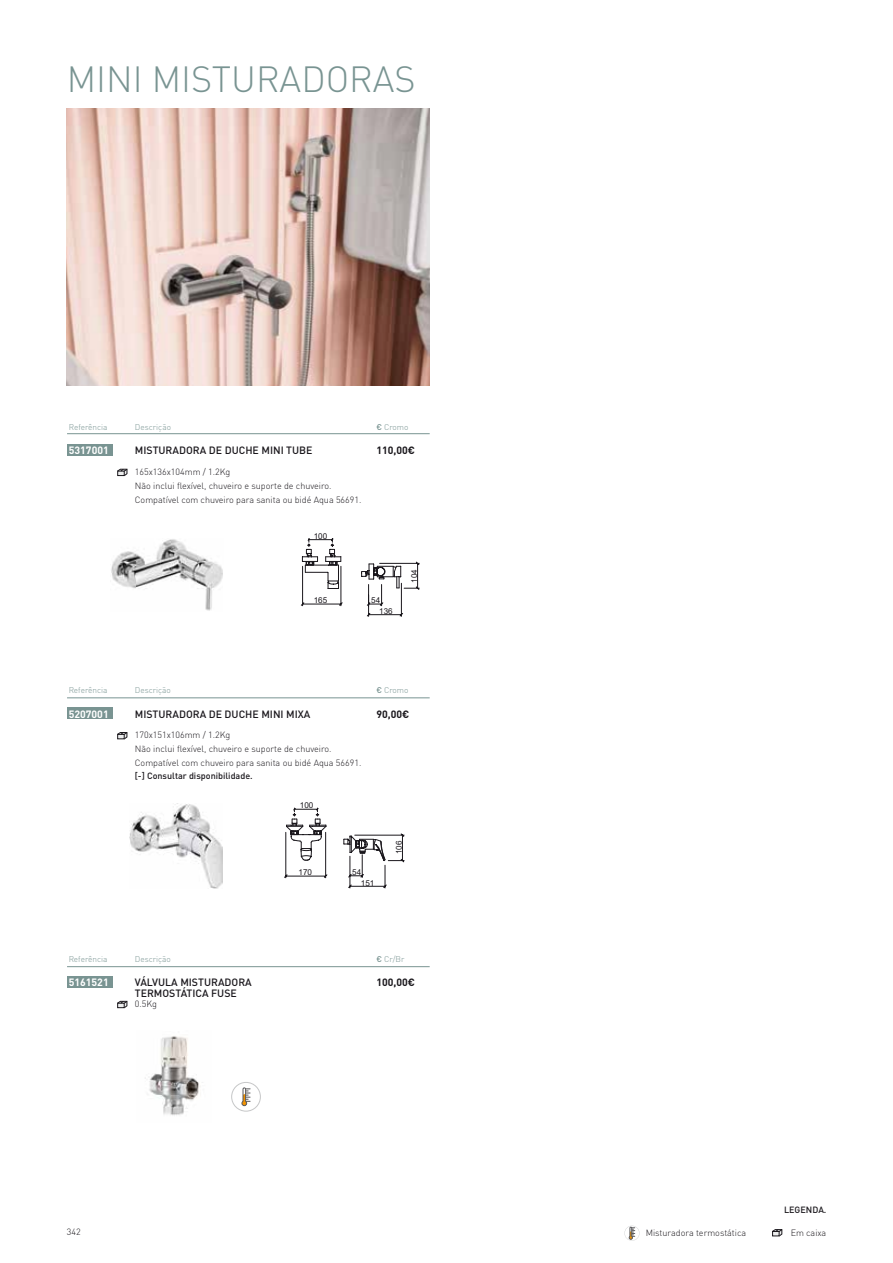
<style>
.page{position:relative;width:893px;height:1263px;background:#fff}
.page>*{position:absolute;margin:0;border:0;box-sizing:border-box;transform-origin:0 0}
.t1{font:300 36px "DIN Pro";color:#799492}
.t2{font:500 10.5px/10.5px "DIN Pro";color:#1a171c}
.t3{font:700 10.5px "DIN Pro";color:#fff}
.t4{font:700 10.5px "DIN Pro";color:#1a171c}
.t5{font:300 9px/13.6px "DIN Pro";color:#1a171c}
.t6{font:500 9px "DIN Pro";color:#1a171c}
.t7{font:300 8.25px "DIN Pro";color:#799492}
.t8{font:8.1px "Arial";color:#1a171c}
.s1{font-weight:500}
</style>
<div class="page">
<svg style="left:242px;top:1087px;width:8px;height:19px"></svg>
<div style="left:231px;top:1082px;width:30px;height:29px;border:1px solid #c6c7c8;border-radius:50%"></div>
<svg style="left:624px;top:1226px;width:15px;height:15px"></svg>
<svg style="left:772px;top:1229px;width:11px;height:8px"></svg>
<img style="left:67px;top:109px;width:362px;height:276px">
<img style="left:111px;top:539px;width:112px;height:72px">
<hr style="left:67px;top:698px;width:363px;height:1px;background:#799492">
<div style="left:67px;top:707px;width:45px;height:12px;background:#799492"></div>
<svg style="left:117px;top:732px;width:11px;height:8px"></svg>
<div style="left:67px;top:444px;width:45px;height:12px;background:#799492"></div>
<svg style="left:117px;top:468px;width:11px;height:8px"></svg>
<hr style="left:67px;top:433px;width:363px;height:1px;background:#799492">
<img style="left:130px;top:804px;width:92px;height:84px">
<hr style="left:67px;top:966px;width:363px;height:1px;background:#799492">
<div style="left:67px;top:976px;width:45px;height:12px;background:#799492"></div>
<svg style="left:117px;top:1000px;width:11px;height:9px"></svg>
<img style="left:145px;top:1036px;width:58px;height:80px">
<svg style="left:301px;top:538px;width:119px;height:79px"></svg>
<svg style="left:343px;top:833px;width:62px;height:55px"></svg>
<svg style="left:284px;top:808px;width:43px;height:70px"></svg>
<h1 class="t1" style="left:67px;top:52px;width:350px">MINI MISTURADORAS</h1>
<p class="t7" style="left:69px;top:421px;width:40px">Referência</p>
<p class="t7" style="left:135px;top:421px;width:38px">Descrição</p>
<p class="t3" style="left:69px;top:443px;width:41px">5317001</p>
<p class="t2" style="left:135px;top:445px;width:179px">MISTURADORA DE DUCHE MINI TUBE</p>
<p class="t5" style="left:135px;top:464px;width:228px">165x136x104mm / 1.2Kg<br>Não inclui flexível, chuveiro e suporte de chuveiro.<br>Compatível com chuveiro para sanita ou bidé Aqua 56691.</p>
<p class="t8" style="left:314px;top:531px;width:15px">100</p>
<p class="t7" style="left:376px;top:421px;width:34px"><span class="s1">€</span> Cromo</p>
<p class="t4" style="left:376px;top:443px;width:40px">110,00€</p>
<p class="t8" style="left:314px;top:595px;width:15px">165</p>
<p class="t8" style="left:371px;top:595px;width:11px">54</p>
<p class="t8" style="left:379px;top:605px;width:15px">136</p>
<p class="t8" style="left:409px;top:583px;width:15px;rotate:-90deg">104</p>
<p class="t7" style="left:69px;top:684px;width:40px">Referência</p>
<p class="t7" style="left:135px;top:684px;width:38px">Descrição</p>
<p class="t3" style="left:69px;top:707px;width:41px">5207001</p>
<p class="t2" style="left:135px;top:708px;width:177px">MISTURADORA DE DUCHE MINI MIXA</p>
<p class="t5" style="left:135px;top:727px;width:228px">170x151x106mm / 1.2Kg<br>Não inclui flexível, chuveiro e suporte de chuveiro.<br>Compatível com chuveiro para sanita ou bidé Aqua 56691.</p>
<p class="t6" style="left:135px;top:770px;width:119px">[-] Consultar disponibilidade.</p>
<p class="t8" style="left:300px;top:800px;width:15px">100</p>
<p class="t8" style="left:298px;top:867px;width:15px">170</p>
<p class="t8" style="left:352px;top:867px;width:11px">54</p>
<p class="t7" style="left:376px;top:684px;width:34px"><span class="s1">€</span> Cromo</p>
<p class="t4" style="left:376px;top:707px;width:34px">90,00€</p>
<p class="t8" style="left:393px;top:854px;width:15px;rotate:-90deg">106</p>
<p class="t7" style="left:69px;top:953px;width:40px">Referência</p>
<p class="t7" style="left:135px;top:953px;width:38px">Descrição</p>
<p class="t3" style="left:69px;top:975px;width:41px">5161521</p>
<p class="t2" style="left:135px;top:977px;width:118px">VÁLVULA MISTURADORA<br>TERMOSTÁTICA FUSE</p>
<p class="t5" style="left:135px;top:996px;width:24px">0.5Kg</p>
<p class="t8" style="left:361px;top:877px;width:15px">151</p>
<p class="t7" style="left:376px;top:953px;width:30px"><span class="s1">€</span> Cr/Br</p>
<p class="t4" style="left:376px;top:975px;width:40px">100,00€</p>
<p class="t5" style="left:67px;top:1224px;width:15px">342</p>
<p class="t5" style="left:646px;top:1225px;width:102px">Misturadora termostática</p>
<p class="t6" style="left:784px;top:1203px;width:44px">LEGENDA.</p>
<p class="t5" style="left:791px;top:1225px;width:37px">Em caixa</p>
</div>
